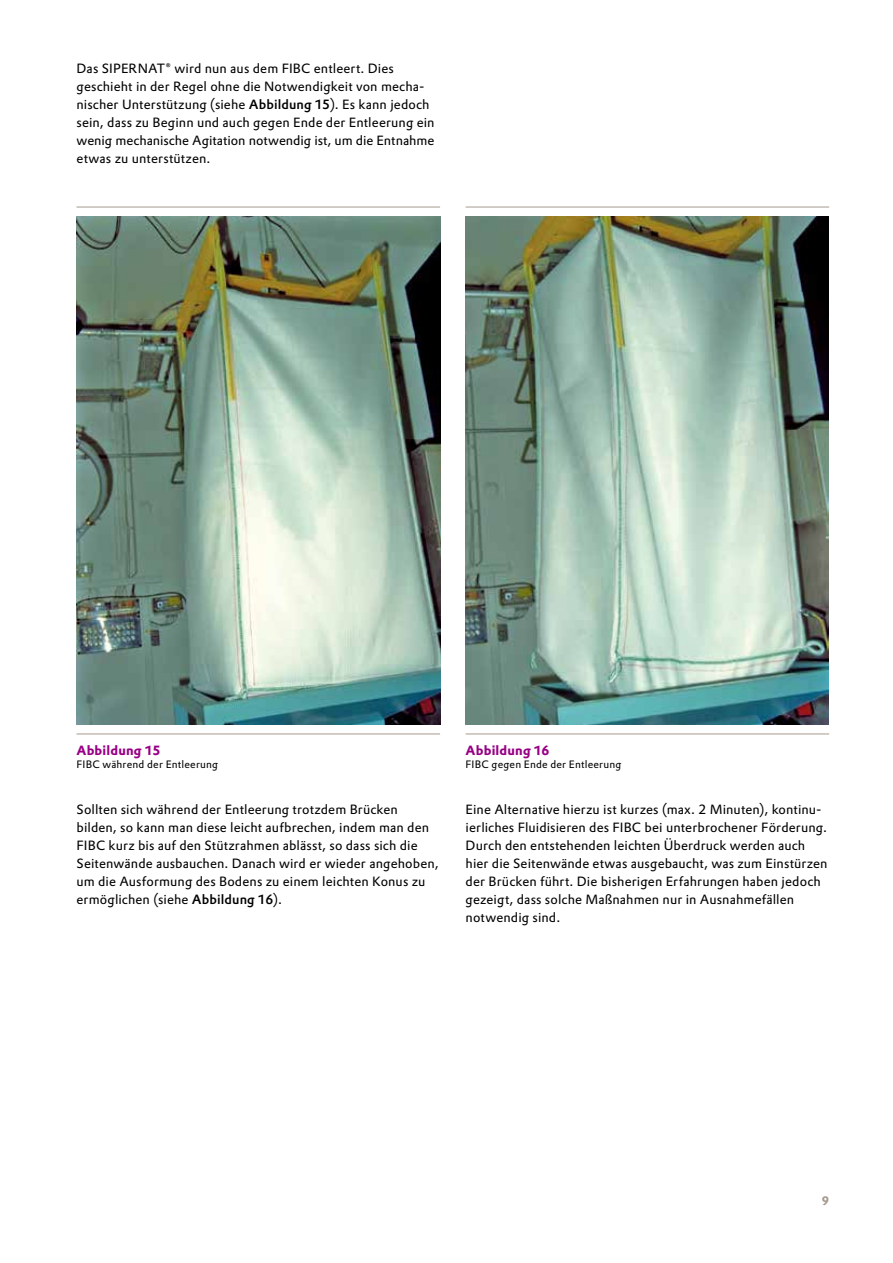
<style>
.page{position:relative;width:893px;height:1263px;background:#fff}
.page>*{position:absolute;margin:0;border:0;box-sizing:border-box;transform-origin:0 0}
.t1{font:13.2px/18px "Evonik Prokyon";letter-spacing:.01em;color:#000}
.t2{font:700 13.2px "Evonik Prokyon";letter-spacing:.01em;color:#980084}
.t3{font:700 12px "Evonik Prokyon";color:#a59a8e}
.t4{font:10.5px "Evonik Prokyon";letter-spacing:.02em;color:#000}
.s1{font-weight:500}
</style>
<div class="page">
<img style="left:77px;top:216px;width:363px;height:509px">
<img style="left:466px;top:216px;width:363px;height:509px">
<hr style="left:77px;top:734px;width:363px;height:1px;background:#a59a8e">
<hr style="left:77px;top:207px;width:363px;height:1px;background:#a59a8e">
<hr style="left:466px;top:734px;width:363px;height:1px;background:#a59a8e">
<hr style="left:466px;top:207px;width:363px;height:1px;background:#a59a8e">
<p class="t1" style="left:77px;top:58px;width:360px">Das SIPERNAT® wird nun aus dem FIBC entleert. Dies geschieht in der Regel ohne die Notwendigkeit von mecha&shy;nischer Unterstützung (siehe <span class="s1">Abbildung 15</span>). Es kann jedoch sein, dass zu Beginn und auch gegen Ende der Entleerung ein wenig mechanische Agitation notwendig ist, um die Entnahme etwas zu unterstützen.</p>
<p class="t2" style="left:77px;top:739px;width:85px">Abbildung 15</p>
<p class="t4" style="left:77px;top:756px;width:143px">FIBC während der Entleerung</p>
<p class="t2" style="left:466px;top:739px;width:85px">Abbildung 16</p>
<p class="t4" style="left:466px;top:756px;width:157px">FIBC gegen Ende der Entleerung</p>
<p class="t1" style="left:77px;top:799px;width:364px">Sollten sich während der Entleerung trotzdem Brücken bilden, so kann man diese leicht aufbrechen, indem man den FIBC kurz bis auf den Stützrahmen ablässt, so dass sich die Seitenwände ausbauchen. Danach wird er wieder angehoben, um die Ausformung des Bodens zu einem leichten Konus zu ermöglichen (siehe <span class="s1">Abbildung 16</span>).</p>
<p class="t1" style="left:466px;top:799px;width:363px">Eine Alternative hierzu ist kurzes (max. 2 Minuten), kontinu&shy;ierliches Fluidisieren des FIBC bei unterbrochener Förderung.<br>Durch den entstehenden leichten Überdruck werden auch hier die Seitenwände etwas ausgebaucht, was zum Einstürzen der Brücken führt. Die bisherigen Erfahrungen haben jedoch gezeigt, dass solche Maßnahmen nur in Ausnahmefällen notwendig sind.</p>
<p class="t3" style="left:822px;top:1191px;width:9px">9</p>
</div>
